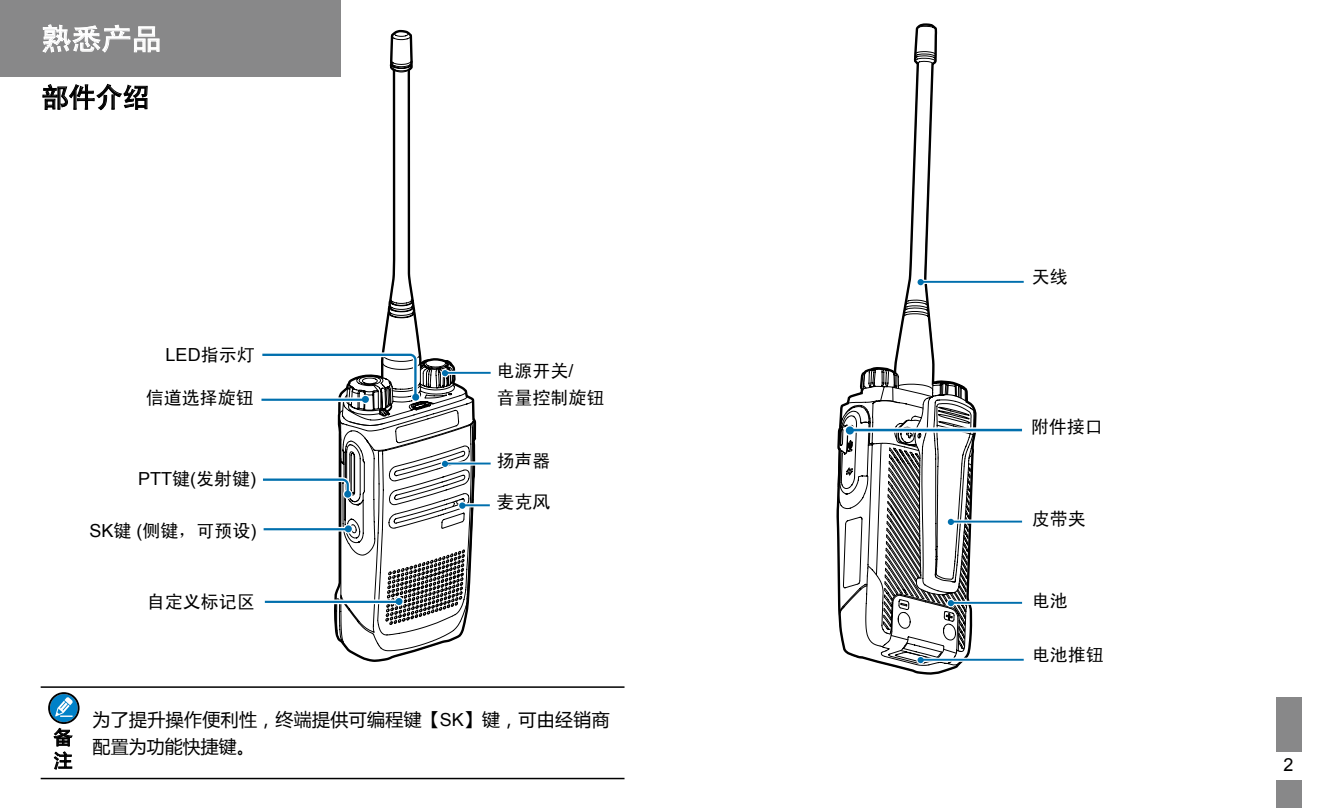
<style>
.page{position:relative;width:1319px;height:808px;background:#fff}
.page>*{position:absolute;margin:0;border:0;box-sizing:border-box;transform-origin:0 0}
.t1{font:30px "Sim Hei";color:#fff}
.t2{font:27px "Sim Hei";color:#000}
.t3{font:18px/27px "Sim Hei";color:#000}
.t4{font:18px/23.4px "Microsoft Ya Hei";letter-spacing:.015em;color:#000}
.t5{font:18px "Arial";color:#000}
.s1{font-family:"Sim Hei"}
.s2{font-family:"Arial"}
</style>
<div class="page">
<div style="left:0;top:0;width:340px;height:77px;background:#888889"></div>
<div style="left:1276px;top:697px;width:25px;height:111px;background:#888889"></div>
<div style="left:1250px;top:752px;width:68px;height:27px;background:#fff"></div>
<svg style="left:836px;top:23px;width:123px;height:652px"></svg>
<hr style="left:41px;top:686px;width:583px;height:2px;background:#000">
<hr style="left:41px;top:778px;width:583px;height:1px;background:#000">
<svg style="left:48px;top:692px;width:32px;height:77px"></svg>
<svg style="left:43px;top:25px;width:116px;height:27px"></svg>
<svg style="left:43px;top:84px;width:104px;height:26px"></svg>
<svg style="left:333px;top:0;width:144px;height:780px"></svg>
<svg style="left:261px;top:351px;width:230px;height:306px"></svg>
<svg style="left:837px;top:368px;width:187px;height:298px"></svg>
<svg style="left:916px;top:278px;width:108px;height:9px"></svg>
<h1 class="t1" style="left:42px;top:24px;width:121px">熟悉产品</h1>
<h2 class="t2" style="left:42px;top:83px;width:109px">部件介绍</h2>
<p class="t5" style="left:166px;top:348px;width:91px">LED<span class="s1">指示灯</span></p>
<p class="t3" style="left:146px;top:384px;width:110px">信道选择旋钮</p>
<p class="t5" style="left:138px;top:472px;width:119px">PTT<span class="s1">键</span>(<span class="s1">发射键</span>)</p>
<p class="t3" style="left:89px;top:517px;width:169px"><span class="s2">SK</span>键 <span class="s2">(</span>侧键，可预设<span class="s2">)</span></p>
<p class="t3" style="left:147px;top:588px;width:109px">自定义标记区</p>
<p class="t3" style="left:496px;top:357px;width:109px">电源开关<span class="s2">/<br></span>音量控制旋钮</p>
<p class="t3" style="left:496px;top:447px;width:55px">扬声器</p>
<p class="t3" style="left:496px;top:488px;width:55px">麦克风</p>
<p class="t4" style="left:54px;top:725px;width:28px">备注</p>
<p class="t4" style="left:93px;top:706px;width:518px;line-height:27px">为了提升操作便利性，终端提供可编程键【<span class="s2">SK</span>】键，可由经销商配置为功能快捷键。</p>
<p class="t3" style="left:1031px;top:263px;width:37px">天线</p>
<p class="t3" style="left:1030px;top:413px;width:73px">附件接口</p>
<p class="t3" style="left:1031px;top:505px;width:55px">皮带夹</p>
<p class="t3" style="left:1031px;top:587px;width:37px">电池</p>
<p class="t3" style="left:1031px;top:641px;width:73px">电池推钮</p>
<p class="t5" style="left:1283px;top:758px;width:12px">2</p>
</div>
